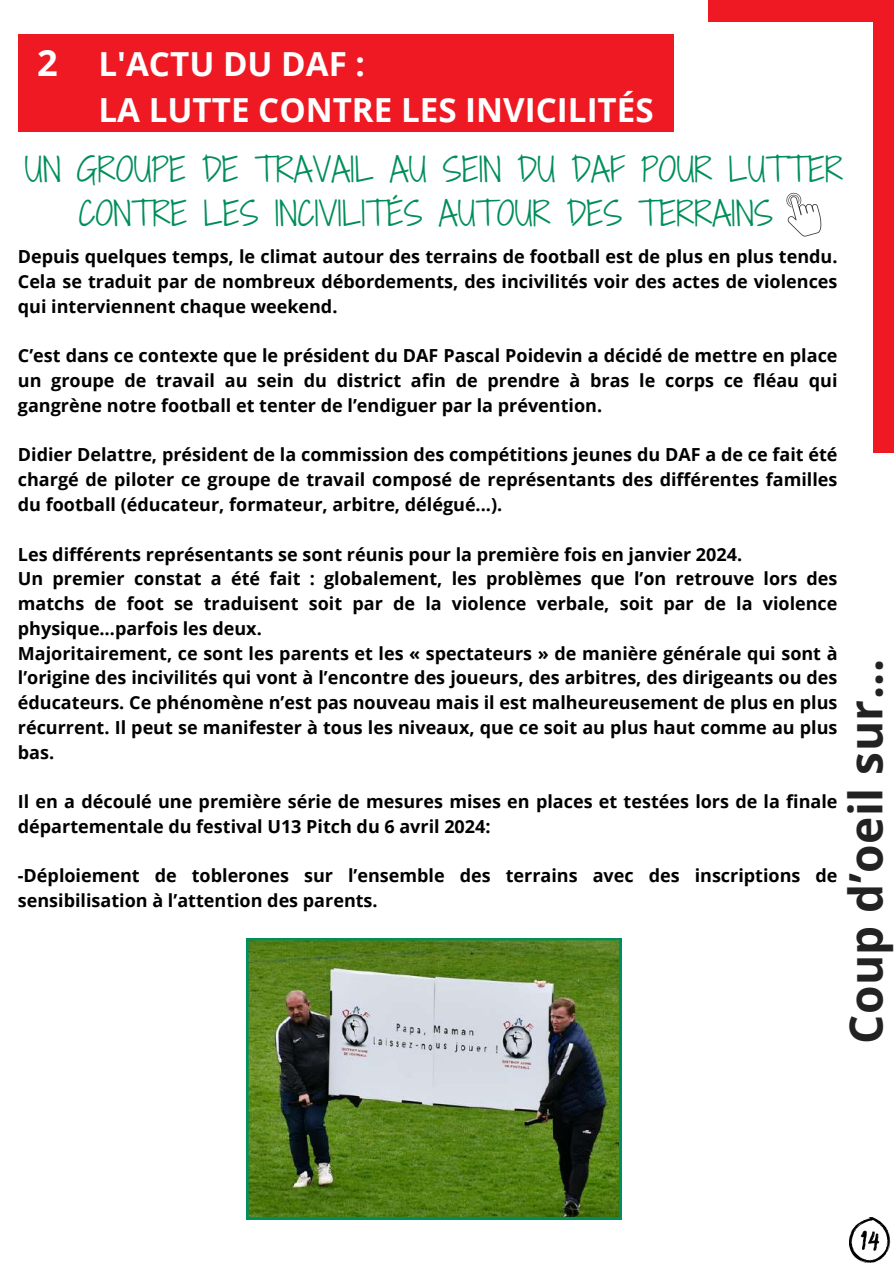
<style>
.page{position:relative;width:894px;height:1264px;background:#fff}
.page>*{position:absolute;margin:0;border:0;box-sizing:border-box;transform-origin:0 0}
.t1{font:700 46.05px "Open Sans";letter-spacing:.01em;color:#222}
.t2{font:700 36.15px "Open Sans";color:#fff}
.t3{font:700 33.15px/46.2px "Open Sans";color:#fff}
.t4{font:31.95px/43.8px "Shadows Into Light Two";color:#008e5b;text-align:center}
.t5{font:700 18px/24.8px "Open Sans";color:#000;text-align:justify}
</style>
<div class="page">
<div style="left:18px;top:34px;width:655px;height:98px;background:#ef1923"></div>
<div style="left:872px;top:0;width:21px;height:452px;background:#ef1923"></div>
<div style="left:708px;top:0;width:182px;height:21px;background:#ef1923"></div>
<svg style="left:786px;top:192px;width:36px;height:45px"></svg>
<svg style="left:246px;top:938px;width:375px;height:281px;background:#6c8650"></svg>
<svg style="left:849px;top:1217px;width:41px;height:46px"></svg>
<h2 class="t2" style="left:37px;top:37px;width:22px">2</h2>
<h3 class="t3" style="left:98px;top:40px;width:556px">L'ACTU DU DAF :<br>LA LUTTE CONTRE LES INVICILITÉS</h3>
<h3 class="t4" style="left:25px;top:147px;width:819px">UN GROUPE DE TRAVAIL AU SEIN DU DAF POUR LUTTER<br>CONTRE LES INCIVILITÉS AUTOUR DES TERRAINS</h3>
<p class="t5" style="left:18px;top:244px;width:820px">Depuis quelques temps, le climat autour des terrains de football est de plus en plus tendu.<br>Cela se traduit par de nombreux débordements, des incivilités voir des actes de violences qui interviennent chaque weekend.</p>
<p class="t5" style="left:18px;top:343px;width:821px">C’est dans ce contexte que le président du DAF Pascal Poidevin a décidé de mettre en place un groupe de travail au sein du district afin de prendre à bras le corps ce fléau qui gangrène notre football et tenter de l’endiguer par la prévention.</p>
<p class="t5" style="left:18px;top:442px;width:821px">Didier Delattre, président de la commission des compétitions jeunes du DAF a de ce fait été chargé de piloter ce groupe de travail composé de représentants des différentes familles du football (éducateur, formateur, arbitre, délégué...).</p>
<p class="t5" style="left:18px;top:541px;width:821px;text-align:left">Les différents représentants se sont réunis pour la première fois en janvier 2024.<br>Un premier constat a été fait : globalement, les problèmes que l’on retrouve lors des matchs de foot se traduisent soit par de la violence verbale, soit par de la violence physique…parfois les deux.<br>Majoritairement, ce sont les parents et les « spectateurs » de manière générale qui sont à l’origine des incivilités qui vont à l’encontre des joueurs, des arbitres, des dirigeants ou des éducateurs. Ce phénomène n’est pas nouveau mais il est malheureusement de plus en plus récurrent. Il peut se manifester à tous les niveaux, que ce soit au plus haut comme au plus bas.</p>
<p class="t5" style="left:18px;top:788px;width:820px">Il en a découlé une première série de mesures mises en places et testées lors de la finale départementale du festival U13 Pitch du 6 avril 2024:</p>
<p class="t5" style="left:18px;top:863px;width:820px">-Déploiement de toblerones sur l’ensemble des terrains avec des inscriptions de sensibilisation à l’attention des parents.</p>
<h1 class="t1" style="left:833px;top:1043px;width:386px;rotate:-90deg">Coup d’oeil sur...</h1>
</div>
